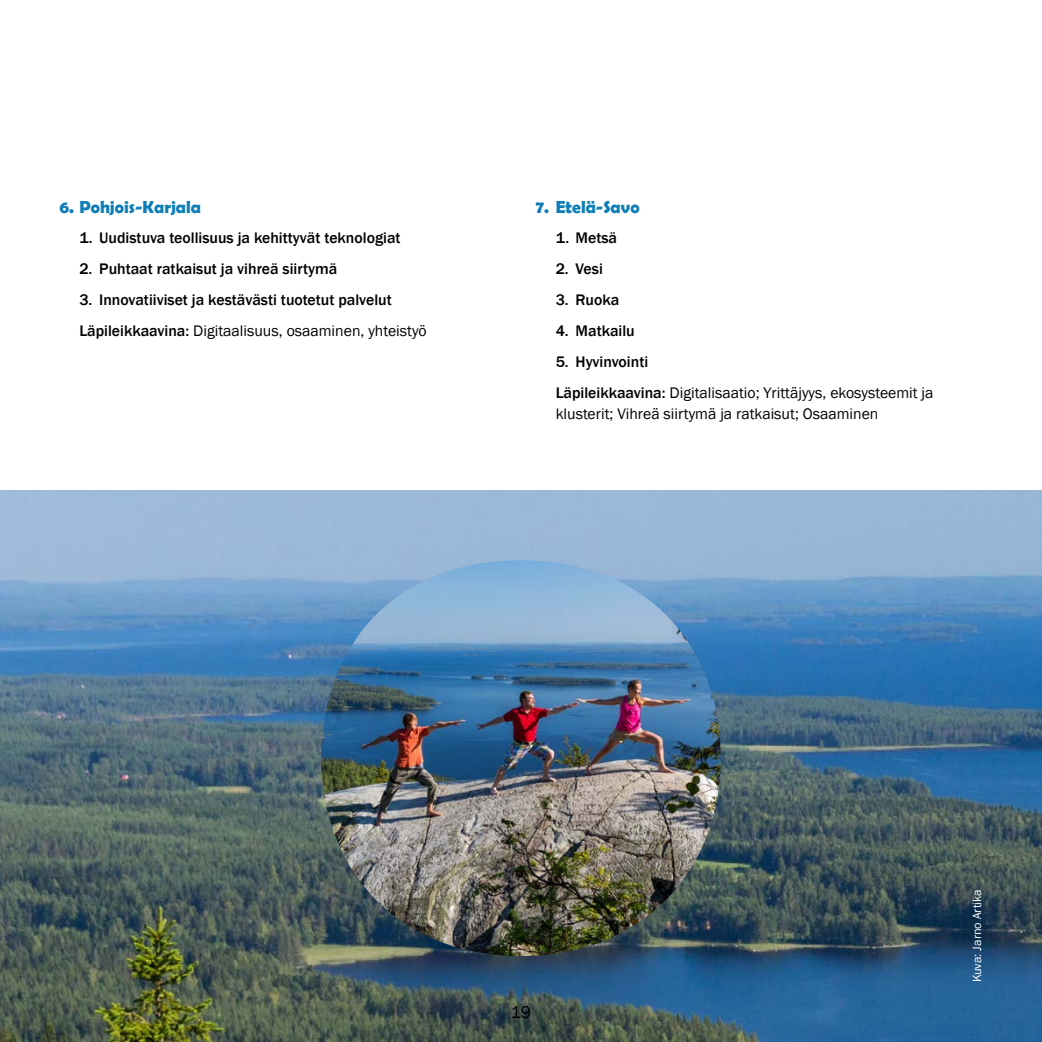
<style>
.page{position:relative;width:1042px;height:1042px;background:#fff}
.page>*{position:absolute;margin:0;border:0;box-sizing:border-box;transform-origin:0 0}
.Väliotsikko{font:700 17.5px "Berlin Sans FB Demi";color:#0f7eb7}
.t1{font:17.5px "Franklin Gothic";color:#000}
.Taso_2{font:500 15.75px "Franklin Gothic";color:#000}
.Painopisteet{font:15.75px/21px "Franklin Gothic";color:#000}
.t2{font:12.25px "Franklin Gothic";color:#fff}
.s1{font-weight:500}
</style>
<div class="page">
<img style="left:0;top:490px;width:1042px;height:552px">
<img style="left:321px;top:560px;width:400px;height:396px">
<h3 class="Väliotsikko" style="left:60px;top:196px;width:143px">6. Pohjois-Karjala</h3>
<p class="Taso_2" style="left:79px;top:228px;width:323px">1. Uudistuva teollisuus ja kehittyvät teknologiat</p>
<p class="Taso_2" style="left:79px;top:259px;width:259px">2. Puhtaat ratkaisut ja vihreä siirtymä</p>
<p class="Taso_2" style="left:79px;top:290px;width:314px">3. Innovatiiviset ja kestävästi tuotetut palvelut</p>
<p class="Painopisteet" style="left:79px;top:321px;width:349px"><span class="s1">Läpileikkaavina:</span> Digitaalisuus, osaaminen, yhteistyö</p>
<h3 class="Väliotsikko" style="left:536px;top:196px;width:105px">7. Etelä-Savo</h3>
<p class="Taso_2" style="left:556px;top:228px;width:63px">1. Metsä</p>
<p class="Taso_2" style="left:556px;top:259px;width:49px">2. Vesi</p>
<p class="Taso_2" style="left:556px;top:290px;width:65px">3. Ruoka</p>
<p class="Taso_2" style="left:556px;top:321px;width:81px">4. Matkailu</p>
<p class="Taso_2" style="left:556px;top:352px;width:94px">5. Hyvinvointi</p>
<p class="Painopisteet" style="left:556px;top:383px;width:379px"><span class="s1">Läpileikkaavina:</span> Digitalisaatio; Yrittäjyys, ekosysteemit ja klusterit; Vihreä siirtymä ja ratkaisut; Osaaminen</p>
<p class="t1" style="left:511px;top:1001px;width:22px">19</p>
<p class="t2" style="left:969px;top:982px;width:95px;rotate:-90deg">Kuva: Jarno Artika</p>
</div>
